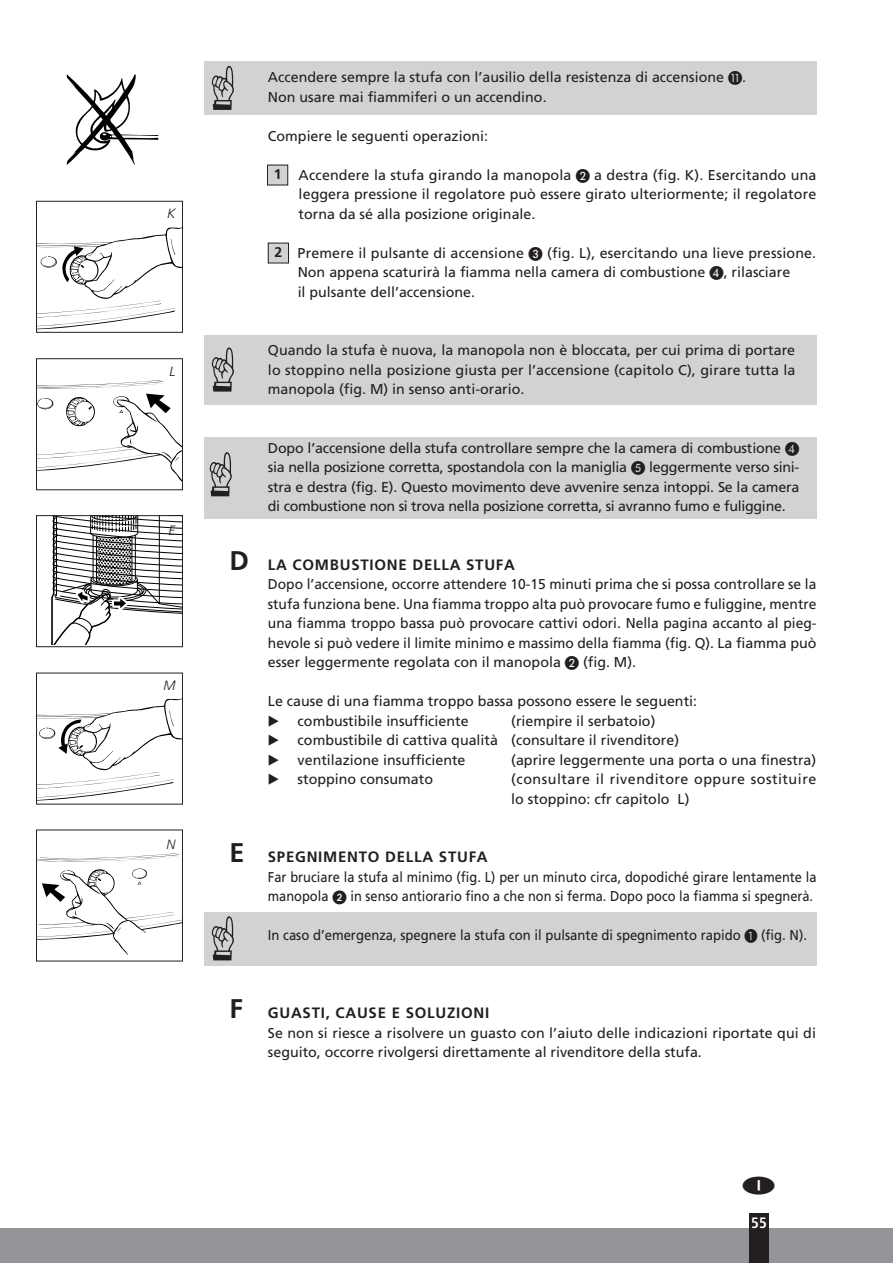
<style>
.page{position:relative;width:893px;height:1263px;background:#fff}
.page>*{position:absolute;margin:0;border:0;box-sizing:border-box;transform-origin:0 0}
.t1{font:700 15px "Frutiger";letter-spacing:.05em;color:#231f20}
.t2{font:700 condensed 15px "Frutiger";color:#fff}
.body_15_mm_inspring{font:14.25px/19.5px "Frutiger";color:#231f20;text-align:justify}
.body_15mm_inspring{font:14.25px/19.5px "Frutiger";color:#231f20;text-align:justify}
.plat{font:14.25px/19.5px "Frutiger";letter-spacing:.005em;color:#231f20;scale:.9 1}
.body_15mm_inspring-2{font:14.25px "Frutiger";color:#231f20;scale:.92 1}
.body_15_mm_inspring-2{font:14.25px/19.5px "Frutiger";letter-spacing:.035em;color:#231f20}
.t3{font:14.25px "European Pi Three";color:#231f20}
.t4{font:700 14.1px "Frutiger";color:#231f20}
.bijsch{font:italic 300 13.5px "Frutiger";color:#231f20}
.s1{font-family:"European Pi One"}
.s2{font-size:27px}
</style>
<div class="page">
<div style="left:204px;top:912px;width:612px;height:53px;background:#d1d2d4"></div>
<div style="left:204px;top:61px;width:612px;height:54px;background:#d1d2d4"></div>
<div style="left:204px;top:437px;width:612px;height:81px;background:#d1d2d4"></div>
<div style="left:204px;top:335px;width:612px;height:69px;background:#d1d2d4"></div>
<div style="left:267px;top:165px;width:21px;height:20px;background:#d1d2d4"></div>
<div style="left:267px;top:165px;width:21px;height:20px;border:1px solid #231f20"></div>
<div style="left:268px;top:243px;width:21px;height:20px;background:#d1d2d4"></div>
<div style="left:268px;top:243px;width:21px;height:20px;border:1px solid #231f20"></div>
<div style="left:0;top:1229px;width:893px;height:34px;background:#939598"></div>
<div style="left:749px;top:1213px;width:20px;height:50px;background:#231f20"></div>
<svg style="left:66px;top:74px;width:92px;height:91px"></svg>
<svg style="left:38px;top:227px;width:143px;height:103px"></svg>
<div style="left:36px;top:201px;width:147px;height:132px;border:1px solid #231f20"></div>
<svg style="left:38px;top:380px;width:143px;height:101px"></svg>
<div style="left:36px;top:358px;width:147px;height:132px;border:1px solid #231f20"></div>
<svg style="left:38px;top:698px;width:143px;height:103px"></svg>
<div style="left:36px;top:673px;width:147px;height:131px;border:1px solid #231f20"></div>
<svg style="left:38px;top:853px;width:141px;height:9px"></svg>
<svg style="left:38px;top:868px;width:143px;height:87px"></svg>
<div style="left:36px;top:829px;width:147px;height:132px;border:1px solid #231f20"></div>
<svg style="left:51px;top:517px;width:130px;height:128px"></svg>
<div style="left:36px;top:515px;width:147px;height:132px;border:1px solid #231f20"></div>
<p class="bijsch" style="left:167px;top:206px;width:10px">K</p>
<p class="bijsch" style="left:169px;top:363px;width:7px">L</p>
<p class="bijsch" style="left:169px;top:523px;width:8px">E</p>
<p class="bijsch" style="left:163px;top:678px;width:14px">M</p>
<p class="bijsch" style="left:166px;top:836px;width:11px">N</p>
<p class="body_15mm_inspring" style="left:268px;top:67px;width:480px">Accendere sempre la stufa con l’ausilio della resistenza di accensione <span class="s1">K</span>.</p>
<p class="body_15mm_inspring" style="left:268px;top:87px;width:280px">Non usare mai fiammiferi o un accendino.</p>
<p class="body_15mm_inspring" style="left:268px;top:126px;width:222px">Compiere le seguenti operazioni:</p>
<p class="t4" style="left:274px;top:166px;width:9px">1</p>
<p class="body_15_mm_inspring" style="left:299px;top:165px;width:519px">Accendere la stufa girando la manopola <span class="s1">B</span> a destra (fig. K). Esercitando una leggera pressione il regolatore può essere girato ulteriormente; il regolatore torna da sé alla posizione originale.</p>
<p class="t4" style="left:275px;top:244px;width:9px">2</p>
<p class="body_15_mm_inspring" style="left:298px;top:243px;width:520px">Premere il pulsante di accensione <span class="s1">C</span> (fig. L), esercitando una lieve pressione.<br>Non appena scaturirà la fiamma nella camera di combustione <span class="s1">D</span>, rilasciare</p>
<p class="body_15_mm_inspring" style="left:298px;top:282px;width:179px">il pulsante dell’accensione.</p>
<p class="body_15mm_inspring" style="left:268px;top:340px;width:529px">Quando la stufa è nuova, la manopola non è bloccata, per cui prima di portare lo stoppino nella posizione giusta per l’accensione (capitolo C), girare tutta la manopola (fig. M) in senso anti-orario.</p>
<p class="body_15mm_inspring" style="left:268px;top:438px;width:533px">Dopo l’accensione della stufa controllare sempre che la camera di combustione <span class="s1">D </span>sia nella posizione corretta, spostandola con la maniglia <span class="s1">E</span> leggermente verso sini&shy;stra e destra (fig. E). Questo movimento deve avvenire senza intoppi. Se la camera di combustione non si trova nella posizione corretta, si avranno fumo e fuliggine.</p>
<p class="t1" style="left:230px;top:556px;width:287px"><span class="s2">D</span> LA COMBUSTIONE DELLA STUFA</p>
<p class="body_15_mm_inspring" style="left:268px;top:574px;width:550px">Dopo l’accensione, occorre attendere 10-15 minuti prima che si possa controllare se la stufa funziona bene. Una fiamma troppo alta può provocare fumo e fuliggine, mentre una fiamma troppo bassa può provocare cattivi odori. Nella pagina accanto al pieg&shy;hevole si può vedere il limite minimo e massimo della -fiamma (fig. Q). La fiamma può esser leggermente regolata con il manopola <span class="s1">B</span> (fig. M).</p>
<p class="body_15mm_inspring" style="left:268px;top:691px;width:431px">Le cause di una fiamma troppo bassa possono essere le seguenti:</p>
<p class="t3" style="left:268px;top:711px;width:13px">E</p>
<p class="body_15_mm_inspring" style="left:298px;top:711px;width:173px">combustibile insufficiente</p>
<p class="body_15_mm_inspring" style="left:511px;top:711px;width:146px">(riempire il serbatoio)</p>
<p class="t3" style="left:268px;top:731px;width:13px">E</p>
<p class="body_15_mm_inspring" style="left:298px;top:730px;width:383px">combustibile di cattiva qualità (consultare il rivenditore)</p>
<p class="t3" style="left:268px;top:750px;width:13px">E</p>
<p class="body_15_mm_inspring" style="left:298px;top:750px;width:169px">ventilazione insufficiente</p>
<p class="body_15_mm_inspring" style="left:511px;top:750px;width:306px">(aprire leggermente una porta o una finestra)</p>
<p class="t3" style="left:268px;top:770px;width:13px">E</p>
<p class="body_15_mm_inspring" style="left:298px;top:769px;width:137px">stoppino consumato</p>
<p class="body_15_mm_inspring-2" style="left:511px;top:769px;width:306px">(consultare il rivenditore oppure sostituire lo stoppino: cfr capitolo L)</p>
<p class="t1" style="left:230px;top:848px;width:260px"><span class="s2">E</span> SPEGNIMENTO DELLA STUFA</p>
<p class="plat" style="left:268px;top:867px;width:611px">Far bruciare la stufa al minimo (fig. L) per un minuto circa, dopodiché girare lentamente la manopola <span class="s1">2</span> in senso antiorario fino a che non si ferma. Dopo poco la fiamma si spegnerà.</p>
<p class="body_15mm_inspring-2" style="left:268px;top:927px;width:587px">In caso d’emergenza, spegnere la stufa con il pulsante di spegnimento rapido <span class="s1">A</span> (fig. N).</p>
<p class="t1" style="left:230px;top:1004px;width:261px"><span class="s2">F</span> GUASTI, CAUSE E SOLUZIONI</p>
<p class="body_15mm_inspring" style="left:268px;top:1023px;width:550px">Se non si riesce a risolvere un guasto con l’aiuto delle indicazioni riportate qui di seguito, occorre rivolgersi direttamente al rivenditore della stufa.</p>
<p class="t2" style="left:751px;top:1214px;width:17px">55</p>
</div>
